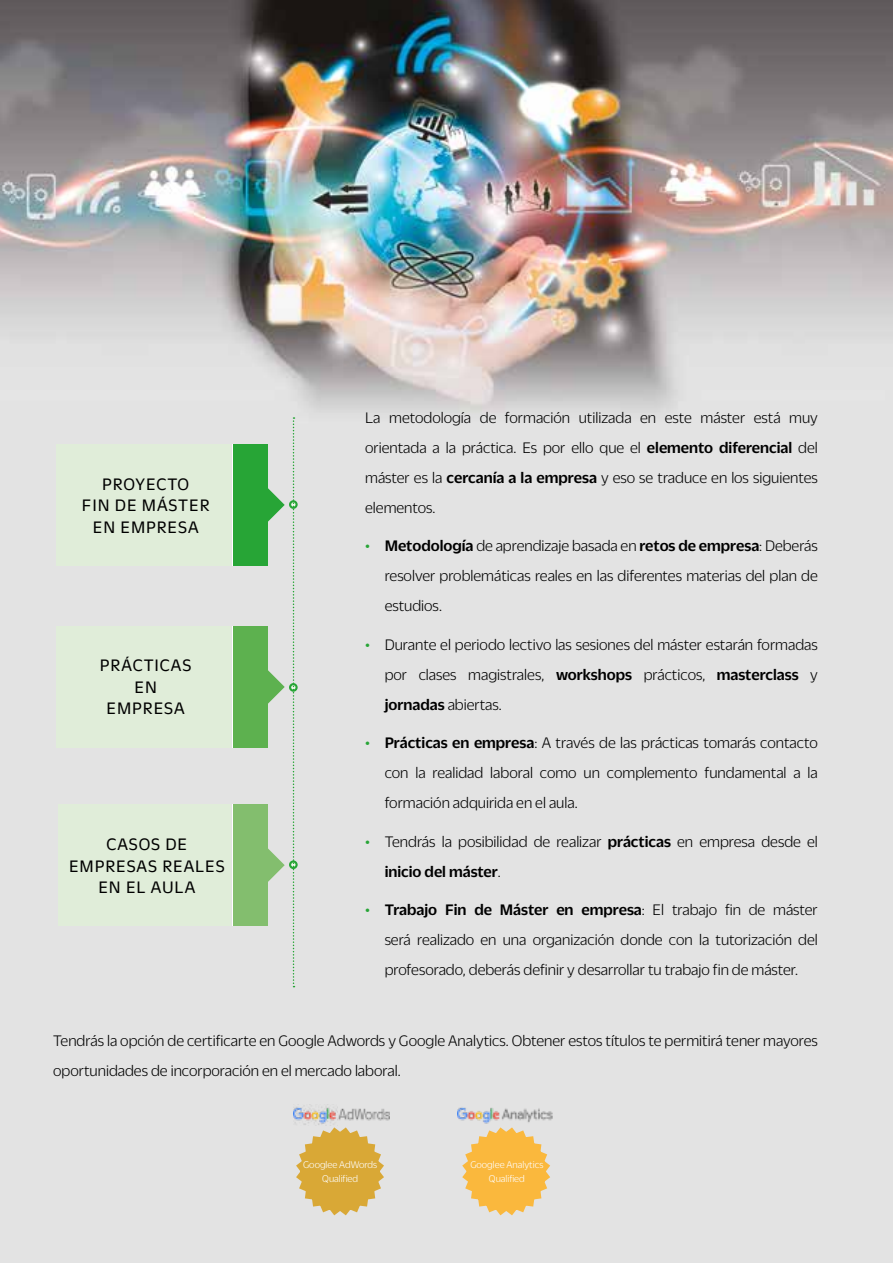
<style>
.page{position:relative;width:893px;height:1263px;background:#fff}
.page>*{position:absolute;margin:0;border:0;box-sizing:border-box;transform-origin:0 0}
.t1{font:18px/21.6px "Duplicate Sans";letter-spacing:.05em;color:#000;text-align:center}
.t2{font:300 16.5px/30px "Duplicate Sans";color:#000;text-align:justify}
.t3{font:300 10.5px/13.5px "Duplicate Sans";color:#fff;text-align:center}
.s1{font-weight:500}
.s2{color:#27a536}
</style>
<div class="page">
<img style="left:0;top:0;width:892px;height:1263px">
<svg style="left:289px;top:500px;width:9px;height:9px"></svg>
<svg style="left:289px;top:683px;width:9px;height:9px"></svg>
<svg style="left:289px;top:860px;width:9px;height:9px"></svg>
<img style="left:458px;top:1104px;width:100px;height:22px">
<img style="left:338px;top:1107px;width:52px;height:16px">
<img style="left:294px;top:1104px;width:44px;height:21px">
<div style="left:58px;top:805px;width:173px;height:121px;background:#e0edd9"></div>
<svg style="left:267px;top:830px;width:18px;height:70px"></svg>
<div style="left:233px;top:805px;width:34px;height:121px;background:#83be6e"></div>
<hr style="left:233px;top:805px;width:1px;height:121px;background:#fff">
<div style="left:56px;top:626px;width:175px;height:121px;background:#e0edd9"></div>
<svg style="left:267px;top:652px;width:18px;height:69px"></svg>
<div style="left:233px;top:626px;width:34px;height:121px;background:#5db14f"></div>
<hr style="left:233px;top:626px;width:1px;height:121px;background:#fff">
<svg style="left:267px;top:470px;width:18px;height:69px"></svg>
<div style="left:56px;top:444px;width:175px;height:121px;background:#e0edd9"></div>
<div style="left:233px;top:444px;width:34px;height:121px;background:#27a536"></div>
<hr style="left:233px;top:444px;width:1px;height:121px;background:#fff">
<svg style="left:294px;top:1125px;width:92px;height:92px;background:#dcbc72"></svg>
<svg style="left:460px;top:1125px;width:92px;height:92px;background:#f1c777"></svg>
<svg style="left:291px;top:417px;width:4px;height:570px;background:#c5d9c7"></svg>
<p class="t1" style="left:82px;top:472px;width:129px">PROYECTO<br>FIN DE MÁSTER<br>EN EMPRESA</p>
<p class="t1" style="left:100px;top:653px;width:93px">PRÁCTICAS<br>EN<br>EMPRESA</p>
<p class="t1" style="left:69px;top:832px;width:157px">CASOS DE<br>EMPRESAS REALES<br>EN EL AULA</p>
<p class="t2" style="left:365px;top:402px;width:454px">La metodología de formación utilizada en este máster está muy orientada a la práctica. Es por ello que el <span class="s1">elemento diferencial</span> del máster es la <span class="s1">cercanía a la empresa</span> y eso se traduce en los siguientes elementos.</p>
<p class="t2" style="left:385px;top:530px;width:435px;text-indent:-20px"><span class="s2">•</span> <span class="s1">Metodología</span> de aprendizaje basada en <span class="s1">retos de empresa</span>: Deberás resolver problemáticas reales en las diferentes materias del plan de estudios.</p>
<p class="t2" style="left:385px;top:629px;width:435px;text-indent:-20px"><span class="s2">•</span> Durante el periodo lectivo las sesiones del máster estarán formadas por clases magistrales, <span class="s1">workshops</span> prácticos, <span class="s1">masterclass</span> y <span class="s1">jornadas</span> abiertas.</p>
<p class="t2" style="left:385px;top:727px;width:435px;text-indent:-20px"><span class="s2">•</span> <span class="s1">Prácticas en empresa</span>: A través de las prácticas tomarás contacto con la realidad laboral como un complemento fundamental a la formación adquirida en el aula.</p>
<p class="t2" style="left:385px;top:826px;width:435px;text-indent:-20px"><span class="s2">•</span> Tendrás la posibilidad de realizar <span class="s1">prácticas</span> en empresa desde el <span class="s1">inicio del máster</span>.</p>
<p class="t2" style="left:385px;top:894px;width:435px;text-indent:-20px"><span class="s2">•</span> <span class="s1">Trabajo Fin de Máster en empresa</span>: El trabajo fin de máster será realizado en una organización donde con la tutorización del profesorado, deberás definir y desarrollar tu trabajo fin de máster.</p>
<p class="t2" style="left:53px;top:1025px;width:766px">Tendrás la opción de certificarte en Google Adwords y Google Analytics. Obtener estos títulos te permitirá tener mayores oportunidades de incorporación en el mercado laboral.</p>
<p class="t3" style="left:303px;top:1157px;width:76px">Googlee AdWords<br>Qualified</p>
<p class="t3" style="left:470px;top:1157px;width:74px">Googlee Analytics<br>Qualified</p>
</div>
